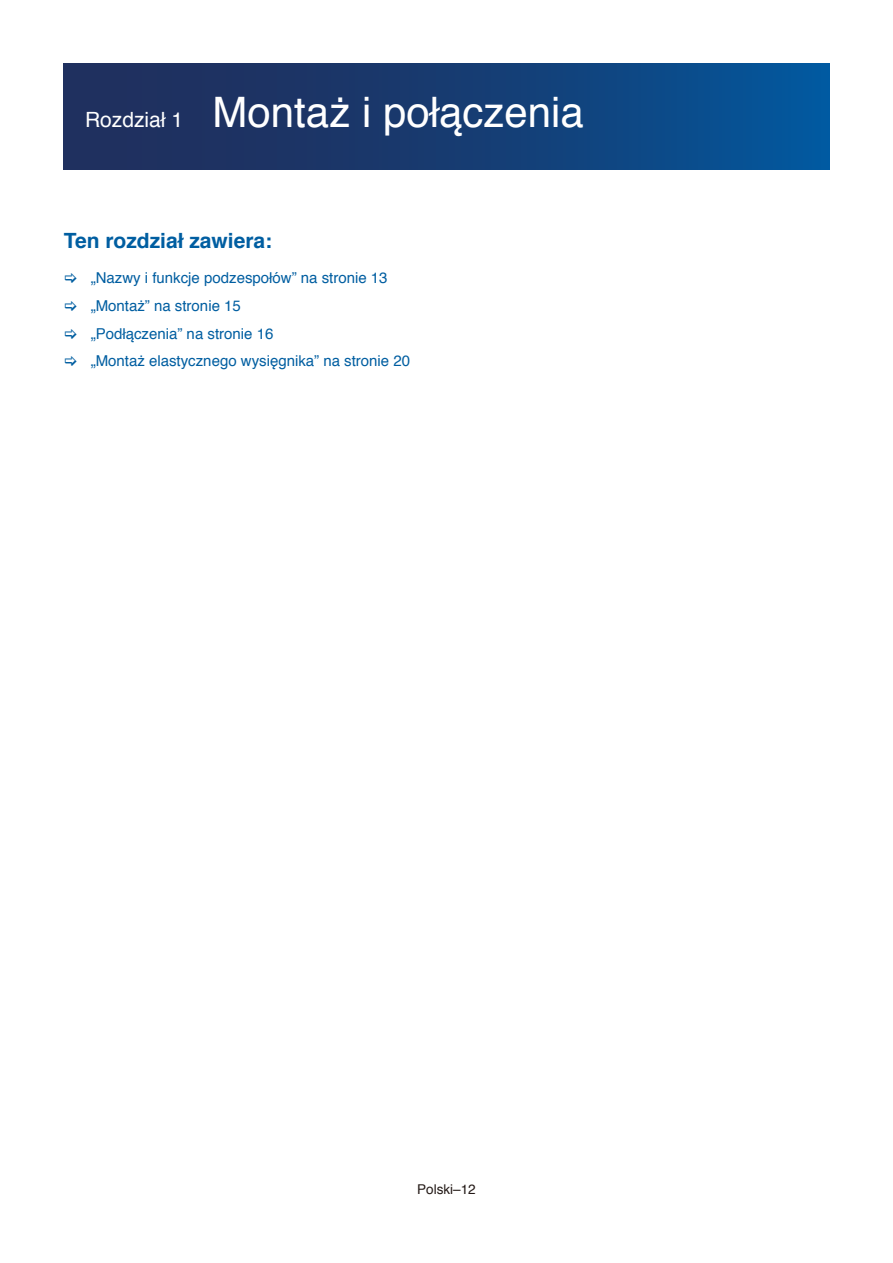
<style>
.page{position:relative;width:893px;height:1263px;background:#fff}
.page>*{position:absolute;margin:0;border:0;box-sizing:border-box;transform-origin:0 0}
.t1{font:42px "Helvetica";color:#fff}
.Head_3{font:700 21px "Helvetica";color:#005ea1}
.t2{font:15px "Helvetica";color:#005ea1}
.t3{font:13.5px "Helvetica";color:#231916}
.s1{font-size:21px}
</style>
<div class="page">
<div style="left:64px;top:64px;width:765px;height:106px;background:linear-gradient(to right,#242954,#055497)"></div>
<p class="t1" style="left:85px;top:80px;width:500px"><span class="s1">Rozdział 1</span> Montaż i połączenia</p>
<p class="Head_3" style="left:64px;top:224px;width:206px">Ten rozdział zawiera:</p>
<p class="t2" style="left:91px;top:266px;width:298px">„Nazwy i funkcje podzespołów” na stronie 13</p>
<p class="t2" style="left:91px;top:294px;width:152px">„Montaż” na stronie 15</p>
<p class="t2" style="left:91px;top:322px;width:184px">„Podłączenia” na stronie 16</p>
<p class="t2" style="left:91px;top:349px;width:321px">„Montaż elastycznego wysięgnika” na stronie 20</p>
<p class="t3" style="left:417px;top:1179px;width:60px">Polski–12</p>
</div>
